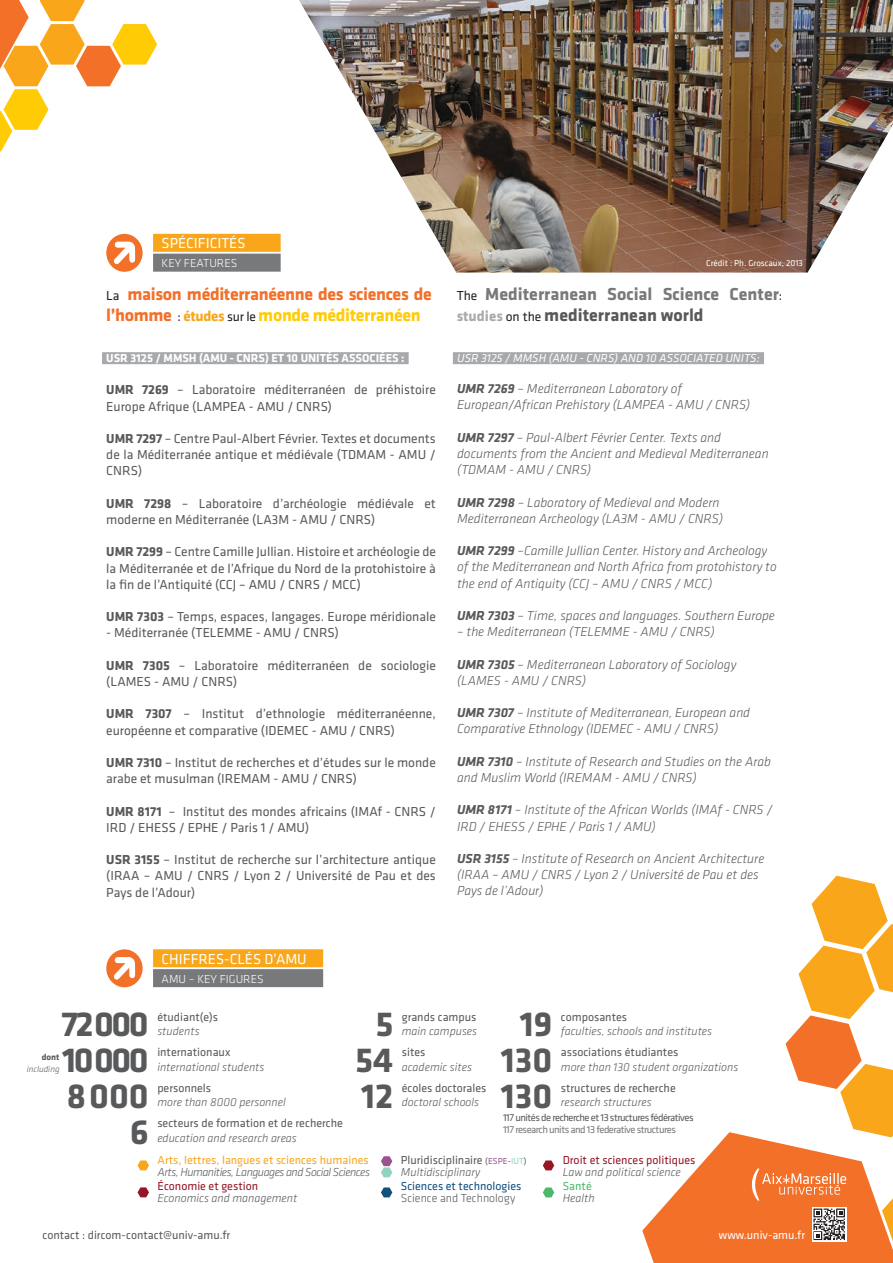
<style>
.page{position:relative;width:893px;height:1263px;background:#fff}
.page>*{position:absolute;margin:0;border:0;box-sizing:border-box;transform-origin:0 0}
.t1{font:700 36px/36px "Klavika Basic";letter-spacing:-.07em;color:#58595b;text-align:right}
.t2{font:700 36px/36px "Klavika Basic";color:#58595b;text-align:center}
.t3{font:700 18px/21.6px "Klavika Basic";letter-spacing:-.02em;color:#f37029}
.t4{font:700 18px/21px "Klavika Basic";color:#77797b}
.t5{font:15px "Klavika Basic";color:#fff}
.t6{font:13.5px/16.2px "Klavika Basic";color:#58595b}
.t7{font:italic 300 13.5px/16.2px "Klavika Basic";color:#58595b}
.t8{font:italic 300 12px "Klavika Basic";color:#58595b}
.t9{font:12px/12px "Klavika Basic";color:#58595b}
.t10{font:italic 12px "Klavika Basic";color:#fff}
.t11{font:italic 300 12px "Klavika Basic";letter-spacing:-.04em;color:#58595b}
.t12{font:12px "Klavika Basic";color:#951726}
.t13{font:700 12px "Klavika Basic";color:#fff}
.t14{font:12px "Klavika Basic";color:#faa61a}
.t15{font:300 12px "Klavika Basic";color:#fff}
.t16{font:12px "Klavika Basic";color:#12507d}
.t17{font:300 12px "Klavika Basic";color:#58595b}
.t18{font:12px "Klavika Basic";color:#fff}
.t19{font:12px "Klavika Basic";color:#4bb969}
.t20{font:10.5px "Klavika Basic";letter-spacing:-.05em;color:#58595b}
.t21{font:10.5px "Klavika Basic";letter-spacing:-.05em;color:#77797b}
.t22{font:9px "Klavika Basic";color:#fff}
.t23{font:italic 300 9px "Klavika Basic";color:#58595b}
.t24{font:700 9px "Klavika Basic";color:#58595b}
.s1{font-weight:400;font-size:13.5px;color:#231f20}
.s2{font-size:15px;color:#faa61a}
.s3{color:#ffcb04}
.s4{font-size:15px;color:#a7a9ac}
.s5{color:#58595b}
.s6{font-weight:700}
.s7{font-size:9px}
.s8{font-size:9px;color:#9b538f}
.s9{font-size:9px;color:#93d2c0}
.s10{font-weight:300;font-style:italic}
</style>
<div class="page">
<svg style="left:138px;top:1160px;width:11px;height:10px"></svg>
<svg style="left:138px;top:1187px;width:11px;height:10px"></svg>
<svg style="left:543px;top:1160px;width:11px;height:10px"></svg>
<svg style="left:543px;top:1187px;width:11px;height:10px"></svg>
<svg style="left:381px;top:1156px;width:11px;height:21px"></svg>
<svg style="left:381px;top:1187px;width:11px;height:10px"></svg>
<svg style="left:0;top:0;width:157px;height:152px"></svg>
<svg style="left:106px;top:949px;width:37px;height:38px"></svg>
<div style="left:153px;top:949px;width:170px;height:18px;background:#faa61a"></div>
<div style="left:153px;top:969px;width:170px;height:18px;background:#77797b"></div>
<svg style="left:106px;top:234px;width:37px;height:38px"></svg>
<div style="left:153px;top:234px;width:128px;height:18px;background:#faa61a"></div>
<div style="left:153px;top:254px;width:128px;height:18px;background:#77797b"></div>
<svg style="left:642px;top:876px;width:251px;height:387px"></svg>
<img style="left:299px;top:0;width:594px;height:273px">
<div style="left:102px;top:352px;width:307px;height:12px;background:#a7a9ac"></div>
<div style="left:453px;top:352px;width:311px;height:12px;background:#a7a9ac"></div>
<p class="t5" style="left:162px;top:234px;width:85px">SPÉCIFICITÉS</p>
<p class="t15" style="left:162px;top:256px;width:77px">KEY FEATURES</p>
<p class="t22" style="left:706px;top:257px;width:98px">Crédit : Ph. Groscaux, 2013</p>
<h2 class="t3" style="left:106px;top:282px;width:327px"><span class="s1">La</span> maison méditerranéenne des sciences de l’homme <span class="s1">:</span> <span class="s2">études</span> <span class="s1">sur le</span> <span class="s3">monde méditerranéen</span></h2>
<h2 class="t4" style="left:457px;top:283px;width:327px"><span class="s1">The</span> Mediterranean Social Science Center<span class="s1">: </span><span class="s4">studies</span> <span class="s1">on the</span> <span class="s5">mediterranean world</span></h2>
<p class="t13" style="left:106px;top:349px;width:300px">USR 3125 / MMSH (AMU - CNRS) ET 10 UNITÉS ASSOCIÉES :</p>
<p class="t6" style="left:106px;top:381px;width:331px"><span class="s6">UMR 7269</span> – Laboratoire méditerranéen de préhistoire<br>Europe Afrique (LAMPEA - AMU / CNRS)</p>
<p class="t6" style="left:106px;top:430px;width:331px;text-align:justify"><span class="s6">UMR 7297</span> – Centre Paul-Albert Février. Textes et documents de la Méditerranée antique et médiévale (TDMAM - AMU / CNRS)</p>
<p class="t6" style="left:106px;top:495px;width:331px"><span class="s6">UMR 7298</span> – Laboratoire d’archéologie médiévale et moderne en Méditerranée (LA3M - AMU / CNRS)</p>
<p class="t6" style="left:106px;top:543px;width:331px;text-align:justify"><span class="s6">UMR 7299</span> – Centre Camille Jullian. Histoire et archéologie de la Méditerranée et de l’Afrique du Nord de la protohistoire à la fin de l’Antiquité (CCJ – AMU / CNRS / MCC)</p>
<p class="t6" style="left:106px;top:608px;width:331px"><span class="s6">UMR 7303</span> – Temps, espaces, langages. Europe méridionale</p>
<p class="t6" style="left:106px;top:624px;width:234px">- Méditerranée (TELEMME - AMU / CNRS)</p>
<p class="t6" style="left:106px;top:657px;width:331px"><span class="s6">UMR 7305</span> – Laboratoire méditerranéen de sociologie (LAMES - AMU / CNRS)</p>
<p class="t6" style="left:106px;top:705px;width:331px"><span class="s6">UMR 7307</span> – Institut d’ethnologie méditerranéenne, européenne et comparative (IDEMEC - AMU / CNRS)</p>
<p class="t6" style="left:106px;top:754px;width:331px"><span class="s6">UMR 7310</span> – Institut de recherches et d’études sur le monde arabe et musulman (IREMAM - AMU / CNRS)</p>
<p class="t6" style="left:106px;top:803px;width:331px"><span class="s6">UMR 8171</span> – Institut des mondes africains (IMAf - CNRS /<br>IRD / EHESS / EPHE / Paris 1 / AMU)</p>
<p class="t6" style="left:106px;top:851px;width:331px;text-align:justify"><span class="s6">USR 3155</span> – Institut de recherche sur l’architecture antique (IRAA – AMU / CNRS / Lyon 2 / Université de Pau et des Pays de l’Adour)</p>
<p class="t10" style="left:457px;top:350px;width:304px">USR 3125 / MMSH (AMU - CNRS) AND 10 ASSOCIATED UNITS:</p>
<p class="t7" style="left:457px;top:380px;width:295px"><span class="s6">UMR 7269</span> – Mediterranean Laboratory of<br>European/African Prehistory (LAMPEA - AMU / CNRS)</p>
<p class="t7" style="left:457px;top:429px;width:313px"><span class="s6">UMR 7297</span> – Paul-Albert Février Center. Texts and documents from the Ancient and Medieval Mediterranean (TDMAM - AMU / CNRS)</p>
<p class="t7" style="left:457px;top:494px;width:267px"><span class="s6">UMR 7298</span> – Laboratory of Medieval and Modern<br>Mediterranean Archeology (LA3M - AMU / CNRS)</p>
<p class="t7" style="left:457px;top:542px;width:321px"><span class="s6">UMR 7299</span> –Camille Jullian Center. History and Archeology of the Mediterranean and North Africa from protohistory to the end of Antiquity (CCJ – AMU / CNRS / MCC)</p>
<p class="t7" style="left:457px;top:607px;width:319px"><span class="s6">UMR 7303</span> – Time, spaces and languages. Southern Europe</p>
<p class="t7" style="left:457px;top:623px;width:259px">– the Mediterranean (TELEMME - AMU / CNRS)</p>
<p class="t7" style="left:457px;top:656px;width:281px"><span class="s6">UMR 7305</span> – Mediterranean Laboratory of Sociology (LAMES - AMU / CNRS)</p>
<p class="t7" style="left:457px;top:704px;width:295px"><span class="s6">UMR 7307</span> – Institute of Mediterranean, European and<br>Comparative Ethnology (IDEMEC - AMU / CNRS)</p>
<p class="t7" style="left:457px;top:753px;width:315px"><span class="s6">UMR 7310</span> – Institute of Research and Studies on the Arab and Muslim World (IREMAM - AMU / CNRS)</p>
<p class="t7" style="left:457px;top:802px;width:317px"><span class="s6">UMR 8171</span> – Institute of the African Worlds (IMAf - CNRS /<br>IRD / EHESS / EPHE / Paris 1 / AMU)</p>
<p class="t7" style="left:457px;top:850px;width:309px"><span class="s6">USR 3155</span> – Institute of Research on Ancient Architecture (IRAA – AMU / CNRS / Lyon 2 / Université de Pau et des<br>Pays de l’Adour)</p>
<p class="t5" style="left:162px;top:949px;width:147px">CHIFFRES-CLÉS D’AMU</p>
<p class="t15" style="left:162px;top:972px;width:103px">AMU – KEY FIGURES</p>
<h1 class="t1" style="left:62px;top:1004px;width:89px">72000<br>10000<br>8000<br>6</h1>
<p class="t9" style="left:157px;top:1010px;width:62px">étudiant(e)s</p>
<p class="t8" style="left:157px;top:1024px;width:44px">students</p>
<p class="t9" style="left:157px;top:1046px;width:75px">internationaux</p>
<p class="t8" style="left:157px;top:1059px;width:109px">international students</p>
<p class="t9" style="left:157px;top:1081px;width:55px">personnels</p>
<p class="t8" style="left:157px;top:1095px;width:130px">more than 8000 personnel</p>
<p class="t9" style="left:157px;top:1117px;width:187px">secteurs de formation et de recherche</p>
<p class="t8" style="left:157px;top:1130px;width:141px">education and research areas</p>
<p class="t24" style="left:42px;top:1050px;width:19px">dont</p>
<p class="t23" style="left:27px;top:1063px;width:34px">including</p>
<h1 class="t2" style="left:355px;top:1004px;width:40px">5<br>54<br>12</h1>
<p class="t9" style="left:402px;top:1010px;width:76px">grands campus</p>
<p class="t8" style="left:402px;top:1024px;width:77px">main campuses</p>
<p class="t9" style="left:402px;top:1046px;width:25px">sites</p>
<p class="t8" style="left:402px;top:1059px;width:72px">academic sites</p>
<p class="t9" style="left:402px;top:1081px;width:86px">écoles doctorales</p>
<p class="t8" style="left:402px;top:1095px;width:79px">doctoral schools</p>
<h1 class="t2" style="left:501px;top:1004px;width:53px">19<br>130<br>130</h1>
<p class="t9" style="left:561px;top:1010px;width:68px">composantes</p>
<p class="t8" style="left:561px;top:1024px;width:153px">faculties, schools and institutes</p>
<p class="t9" style="left:561px;top:1046px;width:119px">associations étudiantes</p>
<p class="t8" style="left:561px;top:1059px;width:179px">more than 130 student organizations</p>
<p class="t9" style="left:561px;top:1081px;width:116px">structures de recherche</p>
<p class="t8" style="left:561px;top:1095px;width:92px">research structures</p>
<p class="t20" style="left:503px;top:1111px;width:192px">117 unités de recherche et 13 structures fédératives</p>
<p class="t21" style="left:503px;top:1123px;width:174px">117 research units and 13 federative structures</p>
<p class="t14" style="left:158px;top:1152px;width:213px">Arts, lettres, langues et sciences humaines</p>
<p class="t11" style="left:158px;top:1165px;width:214px">Arts, Humanities, Languages and Social Sciences</p>
<p class="t12" style="left:158px;top:1178px;width:102px">Économie et gestion</p>
<p class="t8" style="left:158px;top:1191px;width:141px">Economics and management</p>
<p class="t9" style="left:43px;top:1229px;width:189px">contact : dircom-contact@univ-amu.fr</p>
<p class="t9" style="left:401px;top:1154px;width:127px">Pluridisciplinaire <span class="s7">(</span><span class="s8">ESPE</span><span class="s7">-</span><span class="s9">IUT</span><span class="s7">)<br></span><span class="s10">Multidisciplinary</span></p>
<p class="t16" style="left:401px;top:1178px;width:122px">Sciences et technologies</p>
<p class="t17" style="left:401px;top:1191px;width:116px">Science and Technology</p>
<p class="t12" style="left:563px;top:1152px;width:134px">Droit et sciences politiques</p>
<p class="t8" style="left:563px;top:1165px;width:120px">Law and political science</p>
<p class="t19" style="left:563px;top:1178px;width:30px">Santé</p>
<p class="t8" style="left:563px;top:1191px;width:33px">Health</p>
<p class="t18" style="left:719px;top:1227px;width:88px">www.univ-amu.fr</p>
</div>
